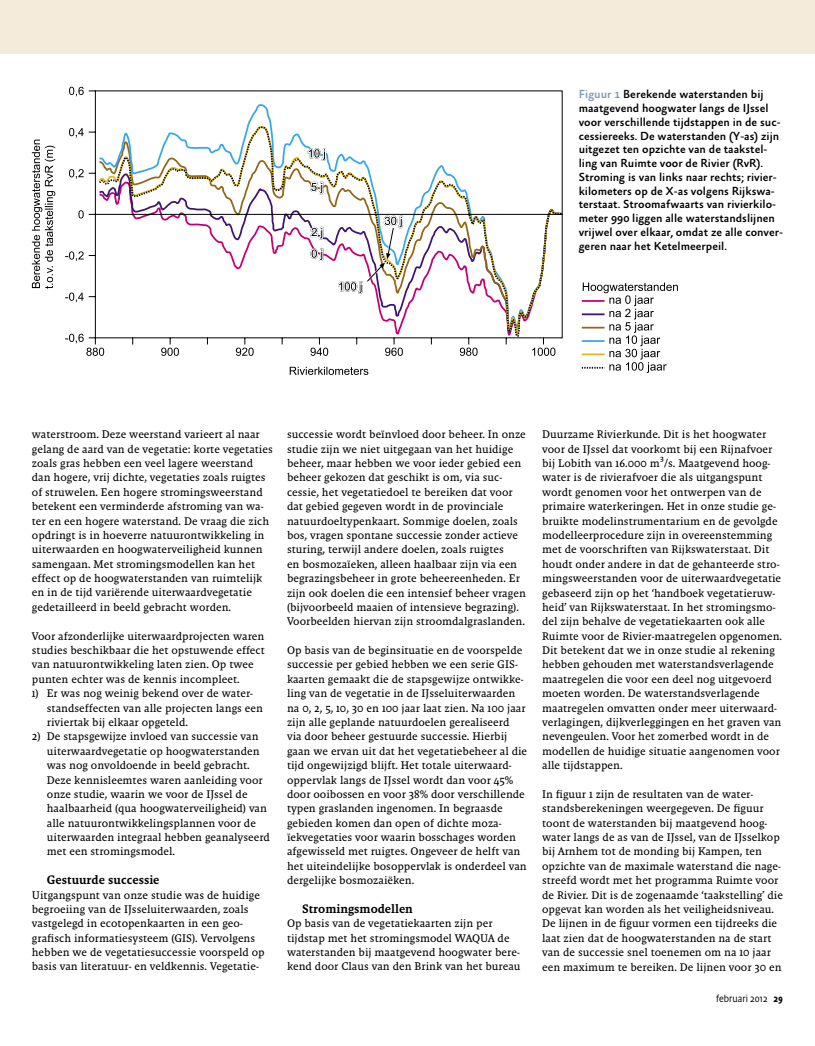
<style>
.page{position:relative;width:815px;height:1046px;background:#fff}
.page>*{position:absolute;margin:0;border:0;box-sizing:border-box;transform-origin:0 0}
.t1{font:12.5px "Malaga Med";color:#000}
.t2{font:500 11.88px/13.8px "Absara Sans";color:#000}
.t3{font:11.25px/14.4px "Malaga Reg";color:#000}
.t4{font:300 10.38px "Absara Sans Head";color:#000}
.s1{color:#7d97b7}
.s2{font-weight:500}
</style>
<div class="page">
<svg style="left:88px;top:90px;width:475px;height:255px"></svg>
<svg style="left:32px;top:140px;width:23px;height:149px"></svg>
<svg style="left:69px;top:87px;width:15px;height:9px"></svg>
<svg style="left:69px;top:169px;width:15px;height:10px"></svg>
<svg style="left:78px;top:210px;width:6px;height:8px"></svg>
<svg style="left:65px;top:251px;width:19px;height:10px"></svg>
<svg style="left:65px;top:292px;width:19px;height:10px"></svg>
<svg style="left:65px;top:334px;width:39px;height:22px"></svg>
<svg style="left:161px;top:347px;width:18px;height:9px"></svg>
<svg style="left:236px;top:347px;width:18px;height:9px"></svg>
<svg style="left:310px;top:347px;width:18px;height:9px"></svg>
<svg style="left:385px;top:347px;width:18px;height:9px"></svg>
<svg style="left:460px;top:347px;width:18px;height:9px"></svg>
<svg style="left:532px;top:347px;width:23px;height:9px"></svg>
<svg style="left:290px;top:367px;width:78px;height:8px"></svg>
<svg style="left:309px;top:181px;width:15px;height:15px"></svg>
<svg style="left:307px;top:146px;width:20px;height:16px"></svg>
<svg style="left:337px;top:214px;width:67px;height:81px"></svg>
<svg style="left:69px;top:128px;width:15px;height:10px"></svg>
<svg style="left:309px;top:225px;width:15px;height:37px"></svg>
<svg style="left:582px;top:282px;width:96px;height:91px"></svg>
<div style="left:0;top:0;width:815px;height:53px;background:#f4ebdb"></div>
<p class="t2" style="left:579px;top:88px;width:206px"><span class="s1">Figuur 1</span> Berekende waterstanden bij maatgevend hoogwater langs de IJssel voor verschillende tijdstappen in de suc&shy;cessiereeks. De waterstanden (Y-as) zijn uitgezet ten opzichte van de taakstel&shy;ling van Ruimte voor de Rivier (RvR).<br>Stroming is van links naar rechts; rivier&shy;kilometers op de X-as volgens Rijkswa&shy;terstaat. Stroomafwaarts van rivierkilo&shy;meter 990 liggen alle waterstandslijnen vrijwel over elkaar, omdat ze alle conver&shy;geren naar het Ketelmeerpeil.</p>
<p class="t3" style="left:32px;top:427px;width:242px">waterstroom. Deze weerstand varieert al naar gelang de aard van de vegetatie: korte vegetaties zoals gras hebben een veel lagere weerstand dan hogere, vrij dichte, vegetaties zoals ruigtes of struwelen. Een hogere stromingsweerstand betekent een verminderde afstroming van wa&shy;ter en een hogere waterstand. De vraag die zich opdringt is in hoeverre natuurontwikkeling in uiterwaarden en hoogwaterveiligheid kunnen samengaan. Met stromingsmodellen kan het effect op de hoogwaterstanden van ruimtelijk en in de tijd variërende uiterwaardvegetatie gedetailleerd in beeld gebracht worden.</p>
<p class="t3" style="left:32px;top:628px;width:235px">Voor afzonderlijke uiterwaardprojecten waren studies beschikbaar die het opstuwende effect van natuurontwikkeling laten zien. Op twee punten echter was de kennis incompleet.</p>
<p class="t3" style="left:47px;top:686px;width:218px;text-indent:-15px">1) Er was nog weinig bekend over de water&shy;standseffecten van alle projecten langs een riviertak bij elkaar opgeteld.</p>
<p class="t3" style="left:47px;top:729px;width:225px;text-indent:-15px">2) De stapsgewijze invloed van successie van uiterwaardvegetatie op hoogwaterstanden was nog onvoldoende in beeld gebracht.<br>Deze kennisleemtes waren aanleiding voor onze studie, waarin we voor de IJssel de haalbaarheid (qua hoogwaterveiligheid) van alle natuurontwikkelingsplannen voor de uiterwaarden integraal hebben geanalyseerd met een stromingsmodel.</p>
<p class="t1" style="left:47px;top:872px;width:114px">Gestuurde successie</p>
<p class="t3" style="left:32px;top:887px;width:234px">Uitgangspunt van onze studie was de huidige begroeiing van de IJsseluiterwaarden, zoals vastgelegd in ecotopenkaarten in een geo&shy;grafisch informatiesysteem (GIS). Vervolgens hebben we de vegetatiesuccessie voorspeld op basis van literatuur- en veldkennis. Vegetatie-</p>
<p class="t3" style="left:287px;top:427px;width:240px">successie wordt beïnvloed door beheer. In onze studie zijn we niet uitgegaan van het huidige beheer, maar hebben we voor ieder gebied een beheer gekozen dat geschikt is om, via suc&shy;cessie, het vegetatiedoel te bereiken dat voor dat gebied gegeven wordt in de provinciale natuurdoeltypenkaart. Sommige doelen, zoals bos, vragen spontane successie zonder actieve sturing, terwijl andere doelen, zoals ruigtes<br>en bosmozaïeken, alleen haalbaar zijn via een begrazingsbeheer in grote beheereenheden. Er zijn ook doelen die een intensief beheer vragen (bijvoorbeeld maaien of intensieve begrazing).<br>Voorbeelden hiervan zijn stroomdalgraslanden.</p>
<p class="t3" style="left:287px;top:643px;width:242px">Op basis van de beginsituatie en de voorspelde successie per gebied hebben we een serie GIS&shy;kaarten gemaakt die de stapsgewijze ontwikke&shy;ling van de vegetatie in de IJsseluiterwaarden na 0, 2, 5, 10, 30 en 100 jaar laat zien. Na 100 jaar zijn alle geplande natuurdoelen gerealiseerd<br>via door beheer gestuurde successie. Hierbij gaan we ervan uit dat het vegetatiebeheer al die tijd ongewijzigd blijft. Het totale uiterwaard&shy;oppervlak langs de IJssel wordt dan voor 45% door ooibossen en voor 38% door verschillende typen graslanden ingenomen. In begraasde gebieden komen dan open of dichte moza&shy;ïekvegetaties voor waarin bosschages worden afgewisseld met ruigtes. Ongeveer de helft van het uiteindelijke bosoppervlak is onderdeel van dergelijke bosmozaiëken.</p>
<p class="t1" style="left:302px;top:901px;width:112px">Stromingsmodellen</p>
<p class="t3" style="left:287px;top:916px;width:235px">Op basis van de vegetatiekaarten zijn per tijdstap met het stromingsmodel WAQUA de waterstanden bij maatgevend hoogwater bere&shy;kend door Claus van den Brink van het bureau</p>
<p class="t3" style="left:542px;top:427px;width:241px">Duurzame Rivierkunde. Dit is het hoogwater voor de IJssel dat voorkomt bij een Rijnafvoer bij Lobith van 16.000 m³/s. Maatgevend hoog&shy;water is de rivierafvoer die als uitgangspunt wordt genomen voor het ontwerpen van de primaire waterkeringen. Het in onze studie ge&shy;bruikte modelinstrumentarium en de gevolgde modelleerprocedure zijn in overeenstemming met de voorschriften van Rijkswaterstaat. Dit houdt onder andere in dat de gehanteerde stro&shy;mingsweerstanden voor de uiterwaardvegetatie gebaseerd zijn op het ‘handboek vegetatieruw&shy;heid’ van Rijkswaterstaat. In het stromingsmo&shy;del zijn behalve de vegetatiekaarten ook alle Ruimte voor de Rivier-maatregelen opgenomen.<br>Dit betekent dat we in onze studie al rekening hebben gehouden met waterstandsverlagende maatregelen die voor een deel nog uitgevoerd moeten worden. De waterstandsverlagende maatregelen omvatten onder meer uiterwaard&shy;verlagingen, dijkverleggingen en het graven van nevengeulen. Voor het zomerbed wordt in de modellen de huidige situatie aangenomen voor alle tijdstappen.</p>
<p class="t3" style="left:542px;top:786px;width:242px">In figuur 1 zijn de resultaten van de water&shy;standsberekeningen weergegeven. De figuur toont de waterstanden bij maatgevend hoog&shy;water langs de as van de IJssel, van de IJsselkop bij Arnhem tot de monding bij Kampen, ten opzichte van de maximale waterstand die nage&shy;streefd wordt met het programma Ruimte voor de Rivier. Dit is de zogenaamde ‘taakstelling’ die opgevat kan worden als het veiligheidsniveau.<br>De lijnen in de figuur vormen een tijdreeks die laat zien dat de hoogwaterstanden na de start van de successie snel toenemen om na 10 jaar een maximum te bereiken. De lijnen voor 30 en</p>
<p class="t4" style="left:716px;top:991px;width:69px">februari 2012 <span class="s2">29</span></p>
</div>
